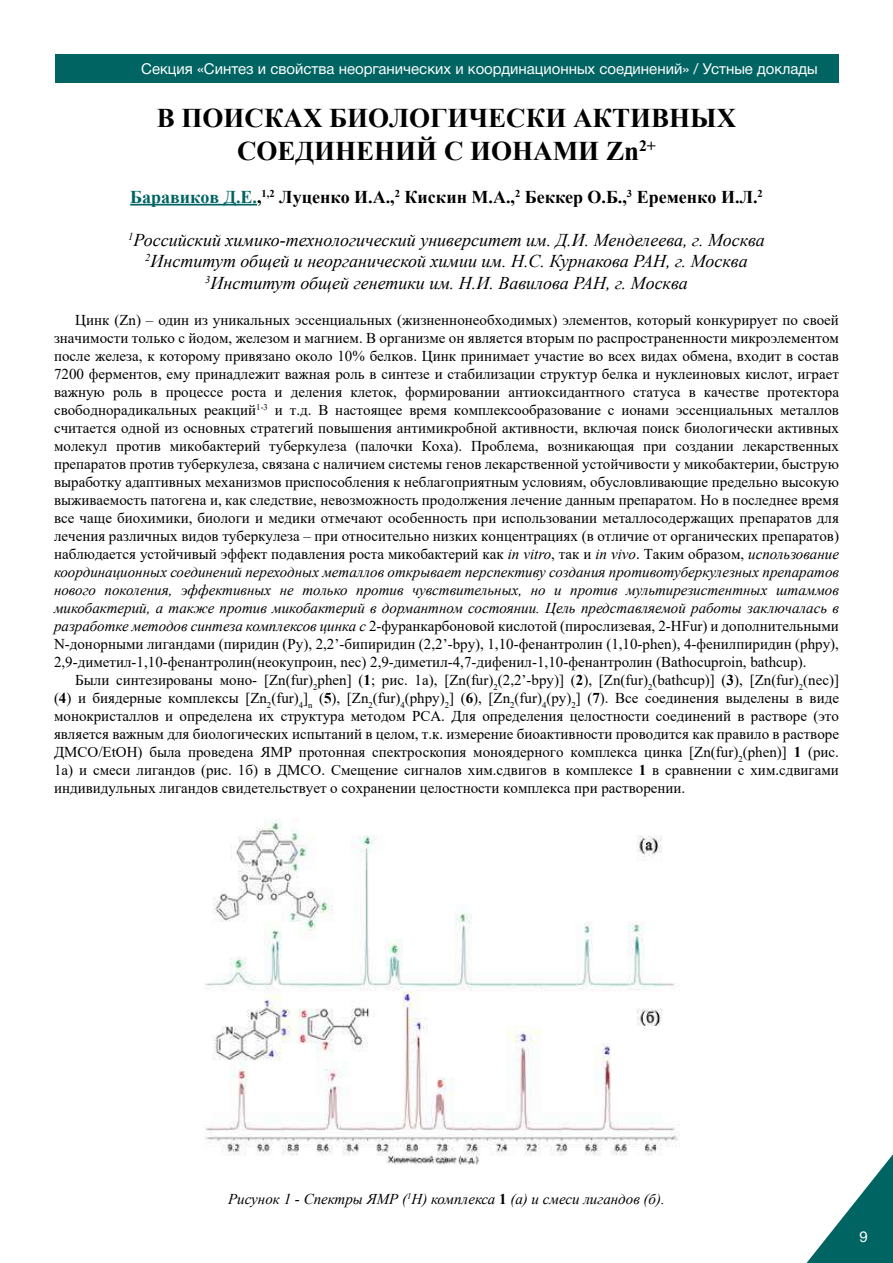
<style>
.page{position:relative;width:893px;height:1263px;background:#fff}
.page>*{position:absolute;margin:0;border:0;box-sizing:border-box;transform-origin:0 0}
.t1{font:700 27px/32.4px "Times New Roman";color:#000;text-align:center}
.t2{font:italic 18px/21.6px "Times New Roman";color:#000;text-align:center}
.t3{font:700 18px "Times New Roman";color:#000}
.t4{font:15px/18px "Times New Roman";color:#000;text-align:justify}
.t5{font:15px "Helvetica Neue Cyr";color:#fff}
.t6{font:italic 15px "Times New Roman";color:#000}
.s1{color:#006462}
.s2{font-style:italic}
.s3{font-weight:700}
.s4{font-weight:700;font-style:normal}
</style>
<div class="page">
<svg style="left:806px;top:1154px;width:87px;height:109px"></svg>
<div style="left:56px;top:54px;width:783px;height:29px;background:#006462"></div>
<hr style="left:130px;top:204px;width:127px;height:1px;background:#006462">
<img style="left:204px;top:818px;width:476px;height:347px">
<p class="t5" style="left:141px;top:60px;width:678px">Секция «Синтез и свойства неорганических и координационных соединений» / Устные доклады</p>
<h1 class="t1" style="left:157px;top:101px;width:581px">В ПОИСКАХ БИОЛОГИЧЕСКИ АКТИВНЫХ<br>СОЕДИНЕНИЙ С ИОНАМИ Zn<sup>2+</sup></h1>
<p class="t3" style="left:130px;top:184px;width:634px"><span class="s1">Баравиков Д.Е.</span>,<sup>1,2</sup> Луценко И.А.,<sup>2</sup> Кискин М.А.,<sup>2</sup> Беккер О.Б.,<sup>3</sup> Еременко И.Л.<sup>2</sup></p>
<p class="t2" style="left:128px;top:228px;width:638px"><sup>1</sup>Российский химико-технологический университет им. Д.И. Менделеева, г. Москва<br><sup>2</sup>Институт общей и неорганической химии им. Н.С. Курнакова PAH, г. Москва<br><sup>3</sup>Институт общей генетики им. Н.И. Вавилова PAH, г. Москва</p>
<p class="t4" style="left:54px;top:310px;width:786px;text-indent:21px">Цинк (Zn) – один из уникальных эссенциальных (жизненнонеобходимых) элементов, который конкурирует по своей значимости только с йодом, железом и магнием. В организме он является вторым по распространенности микроэлементом после железа, к которому привязано около 10% белков. Цинк принимает участие во всех видах обмена, входит в состав 7200 ферментов, ему принадлежит важная роль в синтезе и стабилизации структур белка и нуклеиновых кислот, играет важную роль в процессе роста и деления клеток, формировании антиоксидантного статуса в качестве протектора свободнорадикальных реакций<sup>1-3</sup> и т.д. В настоящее время комплексообразование с ионами эссенциальных металлов считается одной из основных стратегий повышения антимикробной активности, включая поиск биологически активных молекул против микобактерий туберкулеза (палочки Коха). Проблема, возникающая при создании лекарственных препаратов против туберкулеза, связана с наличием системы генов лекарственной устойчивости у микобактерии, быструю выработку адаптивных механизмов приспособления к неблагоприятным условиям, обусловливающие предельно высокую выживаемость патогена и, как следствие, невозможность продолжения лечение данным препаратом. Но в последнее время все чаще биохимики, биологи и медики отмечают особенность при использовании металлосодержащих препаратов для лечения различных видов туберкулеза – при относительно низких концентрациях (в отличие от органических препаратов) наблюдается устойчивый эффект подавления роста микобактерий как <span class="s2">in vitro</span>, так и <span class="s2">in vivo</span>. Таким образом, <span class="s2">использование координационных соединений переходных металлов открывает перспективу создания противотуберкулезных препаратов нового поколения, эффективных не только против чувствительных, но и против мультирезистентных штаммов микобактерий, а также против микобактерий в дормантном состоянии. Цель представляемой работы заключалась в разработке методов синтеза комплексов цинка с</span> 2-фуранкарбоновой кислотой (пирослизевая, 2-HFur) и дополнительными N-донорными лигандами (пиридин (Py), 2,2’-бипиридин (2,2’-bpy), 1,10-фенантролин (1,10-phen), 4-фенилпиридин (phpy), 2,9-диметил-1,10-фенантролин(неокупроин, nec) 2,9-диметил-4,7-дифенил-1,10-фенантролин (Bathocuproin, bathcup).</p>
<p class="t4" style="left:54px;top:670px;width:786px;text-indent:21px">Были синтезированы моно- [Zn(fur)<sub>2</sub>phen] (<span class="s3">1</span>; рис. 1а), [Zn(fur)<sub>2</sub>(2,2’-bpy)] (<span class="s3">2</span>), [Zn(fur)<sub>2</sub>(bathcup)] (<span class="s3">3</span>), [Zn(fur)<sub>2</sub>(nec)] (<span class="s3">4</span>) и биядерные комплексы [Zn<sub>2</sub>(fur)<sub>4</sub>]<sub>n</sub> (<span class="s3">5</span>), [Zn<sub>2</sub>(fur)<sub>4</sub>(phpy)<sub>2</sub>] (<span class="s3">6</span>), [Zn<sub>2</sub>(fur)<sub>4</sub>(py)<sub>2</sub>] (<span class="s3">7</span>). Все соединения выделены в виде монокристаллов и определена их структура методом РСА. Для определения целостности соединений в растворе (это является важным для биологических испытаний в целом, т.к. измерение биоактивности проводится как правило в растворе ДМСО/EtOH) была проведена ЯМР протонная спектроскопия моноядерного комплекса цинка [Zn(fur)<sub>2</sub>(phen)] <span class="s3">1</span> (рис.<br>1а) и смеси лигандов (рис. 1б) в ДМСО. Смещение сигналов хим.сдвигов в комплексе <span class="s3">1</span> в сравнении с хим.сдвигами индивидульных лигандов свидетельствует о сохранении целостности комплекса при растворении.</p>
<p class="t6" style="left:228px;top:1189px;width:438px">Рисунок 1 - Спектры ЯМР (<sup>1</sup>H) комплекса <span class="s4">1</span> (а) и смеси лигандов (б).</p>
<p class="t5" style="left:860px;top:1228px;width:10px">9</p>
</div>
